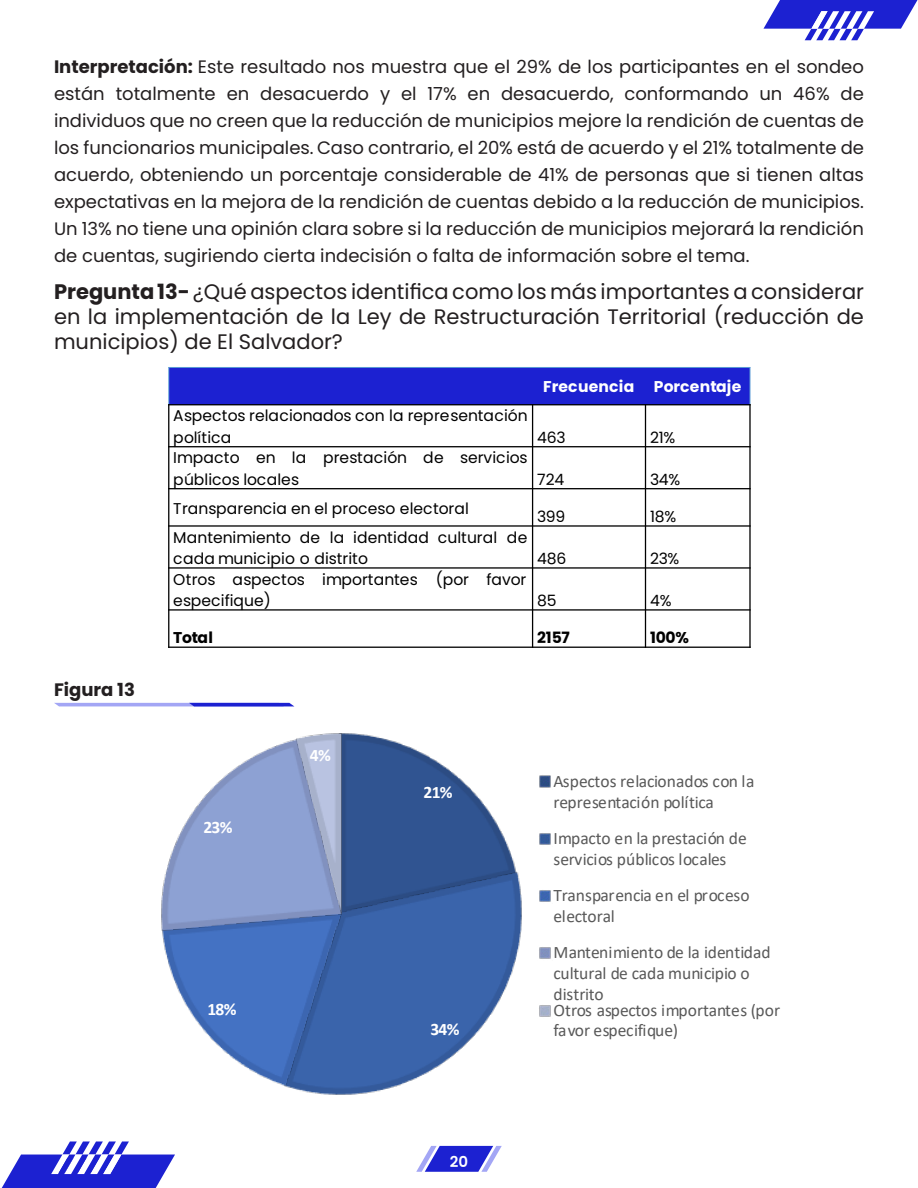
<style>
.page{position:relative;width:918px;height:1188px;background:#fff}
.page>*{position:absolute;margin:0;border:0;box-sizing:border-box;transform-origin:0 0}
.t1{font:21px/25.2px "Poppins";color:#231f20;text-align:justify}
.t2{font:18px/27px "Poppins";color:#231f20;text-align:justify}
.t3{font:700 18px "Poppins";color:#231f20}
.t4{font:17.55px/21px "Calibri";letter-spacing:-.01em;color:#595959}
.t5{font:700 17.55px "Calibri";letter-spacing:-.04em;color:#fff}
.t6{font:15.6px/21.5px "Poppins";letter-spacing:.005em;color:#000}
.t7{font:700 15.6px "Poppins";letter-spacing:.01em;color:#fff}
.t8{font:700 15.6px "Poppins";letter-spacing:-.01em;color:#000}
.t9{font:600 15px "Poppins";color:#fff}
.s1{font-weight:700}
</style>
<div class="page">
<svg style="left:2px;top:1142px;width:173px;height:46px"></svg>
<svg style="left:764px;top:0;width:154px;height:40px"></svg>
<svg style="left:416px;top:1146px;width:86px;height:26px"></svg>
<div style="left:169px;top:367px;width:364px;height:38px;background:#1c21d1"></div>
<div style="left:533px;top:367px;width:112px;height:38px;background:#1c21d1"></div>
<div style="left:646px;top:367px;width:104px;height:38px;background:#1c21d1"></div>
<hr style="left:532px;top:404px;width:1px;height:244px;background:#000">
<hr style="left:645px;top:404px;width:1px;height:244px;background:#000">
<hr style="left:168px;top:404px;width:583px;height:1px;background:#000">
<hr style="left:168px;top:446px;width:583px;height:1px;background:#000">
<hr style="left:168px;top:488px;width:583px;height:1px;background:#000">
<hr style="left:168px;top:525px;width:583px;height:2px;background:#000">
<hr style="left:168px;top:567px;width:583px;height:2px;background:#000">
<hr style="left:168px;top:609px;width:583px;height:2px;background:#000">
<hr style="left:168px;top:367px;width:1px;height:37px;background:#5b9bd5">
<hr style="left:168px;top:404px;width:1px;height:244px;background:#000">
<hr style="left:750px;top:367px;width:1px;height:37px;background:#5b9bd5">
<hr style="left:749px;top:404px;width:2px;height:244px;background:#000">
<hr style="left:168px;top:367px;width:582px;height:1px;background:#5b9bd5">
<hr style="left:168px;top:647px;width:583px;height:1px;background:#000">
<img style="left:343px;top:733px;width:173px;height:138px">
<img style="left:287px;top:871px;width:235px;height:224px">
<img style="left:162px;top:933px;width:181px;height:154px">
<img style="left:161px;top:740px;width:182px;height:193px">
<img style="left:294px;top:733px;width:49px;height:183px">
<img style="left:539px;top:775px;width:12px;height:13px">
<img style="left:539px;top:833px;width:12px;height:12px">
<img style="left:539px;top:890px;width:12px;height:12px">
<img style="left:539px;top:947px;width:12px;height:12px">
<img style="left:539px;top:1005px;width:12px;height:12px">
<svg style="left:54px;top:703px;width:240px;height:3px"></svg>
<p class="t2" style="left:54px;top:53px;width:812px"><span class="s1">Interpretación:</span> Este resultado nos muestra que el 29% de los participantes en el sondeo están totalmente en desacuerdo y el 17% en desacuerdo, conformando un 46% de individuos que no creen que la reducción de municipios mejore la rendición de cuentas de los funcionarios municipales. Caso contrario, el 20% está de acuerdo y el 21% totalmente de acuerdo, obteniendo un porcentaje considerable de 41% de personas que si tienen altas expectativas en la mejora de la rendición de cuentas debido a la reducción de municipios.<br>Un 13% no tiene una opinión clara sobre si la reducción de municipios mejorará la rendición de cuentas, sugiriendo cierta indecisión o falta de información sobre el tema.</p>
<p class="t1" style="left:54px;top:279px;width:812px"><span class="s1">Pregunta 13-</span> ¿Qué aspectos identifica como los más importantes a considerar en la implementación de la Ley de Restructuración Territorial (reducción de municipios) de El Salvador?</p>
<p class="t7" style="left:543px;top:378px;width:93px">Frecuencia</p>
<p class="t7" style="left:654px;top:378px;width:89px">Porcentaje</p>
<p class="t6" style="left:537px;top:427px;width:30px">463</p>
<p class="t6" style="left:650px;top:427px;width:27px">21%</p>
<p class="t6" style="left:173px;top:405px;width:356px">Aspectos relacionados con la representación política</p>
<p class="t6" style="left:173px;top:447px;width:356px">Impacto en la prestación de servicios públicos locales</p>
<p class="t6" style="left:173px;top:498px;width:297px">Transparencia en el proceso electoral</p>
<p class="t6" style="left:537px;top:469px;width:29px">724</p>
<p class="t6" style="left:650px;top:469px;width:32px">34%</p>
<p class="t6" style="left:537px;top:506px;width:30px">399</p>
<p class="t6" style="left:650px;top:506px;width:28px">18%</p>
<p class="t3" style="left:54px;top:679px;width:82px">Figura 13</p>
<p class="t6" style="left:173px;top:526px;width:356px">Mantenimiento de la identidad cultural de cada municipio o distrito</p>
<p class="t6" style="left:537px;top:548px;width:31px">486</p>
<p class="t6" style="left:650px;top:548px;width:31px">23%</p>
<p class="t6" style="left:173px;top:568px;width:355px">Otros aspectos importantes (por favor especifique)</p>
<p class="t8" style="left:173px;top:629px;width:41px">Total</p>
<p class="t8" style="left:537px;top:629px;width:34px">2157</p>
<p class="t8" style="left:650px;top:629px;width:40px">100%</p>
<p class="t6" style="left:537px;top:590px;width:21px">85</p>
<p class="t6" style="left:650px;top:590px;width:23px">4%</p>
<p class="t5" style="left:203px;top:815px;width:31px">23%</p>
<p class="t5" style="left:207px;top:996px;width:31px">18%</p>
<p class="t5" style="left:310px;top:743px;width:22px">4%</p>
<p class="t5" style="left:423px;top:779px;width:31px">21%</p>
<p class="t5" style="left:430px;top:1016px;width:31px">34%</p>
<p class="t4" style="left:554px;top:770px;width:202px">Aspectos relacionados con la representación política</p>
<p class="t4" style="left:554px;top:827px;width:195px">Impacto en la prestación de servicios públicos locales</p>
<p class="t4" style="left:554px;top:884px;width:197px">Transparencia en el proceso electoral</p>
<p class="t4" style="left:554px;top:942px;width:218px">Mantenimiento de la identidad cultural de cada municipio o distrito</p>
<p class="t4" style="left:554px;top:999px;width:228px">Otros aspectos importantes (por favor especifique)</p>
<p class="t9" style="left:450px;top:1153px;width:20px">20</p>
</div>
